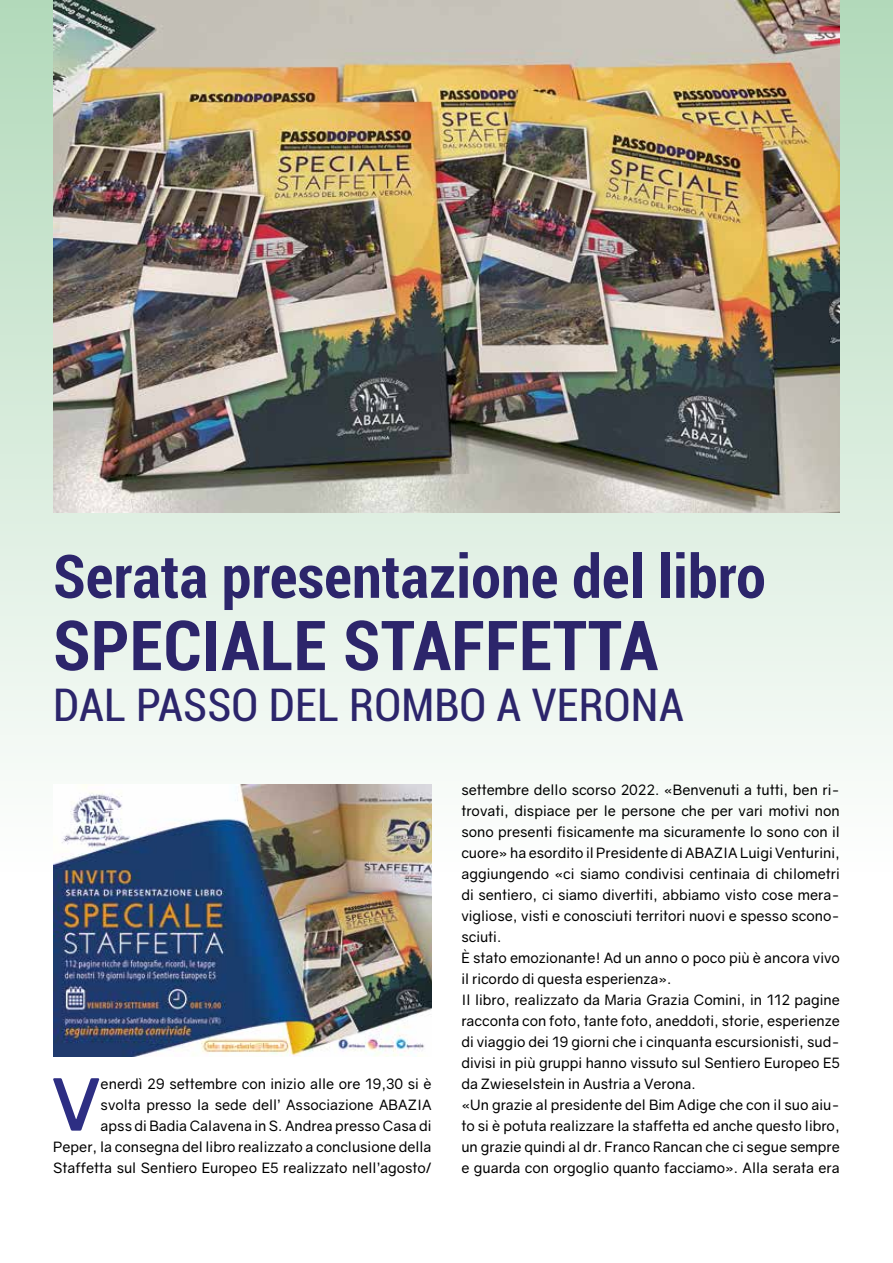
<style>
.page{position:relative;width:893px;height:1263px;background:#fff}
.page>*{position:absolute;margin:0;border:0;box-sizing:border-box;transform-origin:0 0}
.t1{font:700 71.7px "Gravity";color:#2d2e83}
.t2{font:700 condensed 69px "Roboto";letter-spacing:.005em;color:#2c256b}
.t3{font:700 condensed 60px "Roboto";letter-spacing:.005em;color:#2c256b}
.t4{font:condensed 45px "Roboto";letter-spacing:.005em;color:#2c256b}
.t5{font:14.25px/21px "Gravity";color:#000;text-align:right}
</style>
<div class="page">
<div style="left:0;top:0;width:893px;height:1263px;background:linear-gradient(to bottom,#b9ddc0,#fff)"></div>
<img style="left:53px;top:0;width:787px;height:512px">
<img style="left:53px;top:784px;width:379px;height:273px">
<h3 class="t3" style="left:53px;top:534px;width:714px">Serata presentazione del libro</h3>
<h2 class="t2" style="left:53px;top:597px;width:606px">SPECIALE STAFFETTA</h2>
<h3 class="t4" style="left:53px;top:674px;width:632px">DAL PASSO DEL ROMBO A VERONA</h3>
<p class="t5" style="left:53px;top:1073px;width:380px">enerdì 29 settembre con inizio alle ore 19,30 si è<br>svolta presso la sede dell’ Associazione ABAZIA<br>apss di Badia Calavena in S. Andrea presso Casa di Peper, la consegna del libro realizzato a conclusione della Staffetta sul Sentiero Europeo E5 realizzato nell’agosto/</p>
<h1 class="t1" style="left:52px;top:1060px;width:50px">V</h1>
<p class="t5" style="left:461px;top:780px;width:380px;text-align:left">settembre dello scorso 2022. «Benvenuti a tutti, ben ri&shy;trovati, dispiace per le persone che per vari motivi non sono presenti fisicamente ma sicuramente lo sono con il cuore» ha esordito il Presidente di ABAZIA Luigi Venturini, aggiungendo «ci siamo condivisi centinaia di chilometri di sentiero, ci siamo divertiti, abbiamo visto cose mera&shy;vigliose, visti e conosciuti territori nuovi e spesso scono&shy;sciuti.<br>È stato emozionante! Ad un anno o poco più è ancora vivo il ricordo di questa esperienza».<br>Il libro, realizzato da Maria Grazia Comini, in 112 pagine racconta con foto, tante foto, aneddoti, storie, esperienze di viaggio dei 19 giorni che i cinquanta escursionisti, sud&shy;divisi in più gruppi hanno vissuto sul Sentiero Europeo E5 da Zwieselstein in Austria a Verona.<br>«Un grazie al presidente del Bim Adige che con il suo aiu&shy;to si è potuta realizzare la staffetta ed anche questo libro, un grazie quindi al dr. Franco Rancan che ci segue sempre e guarda con orgoglio quanto facciamo». Alla serata era</p>
</div>
